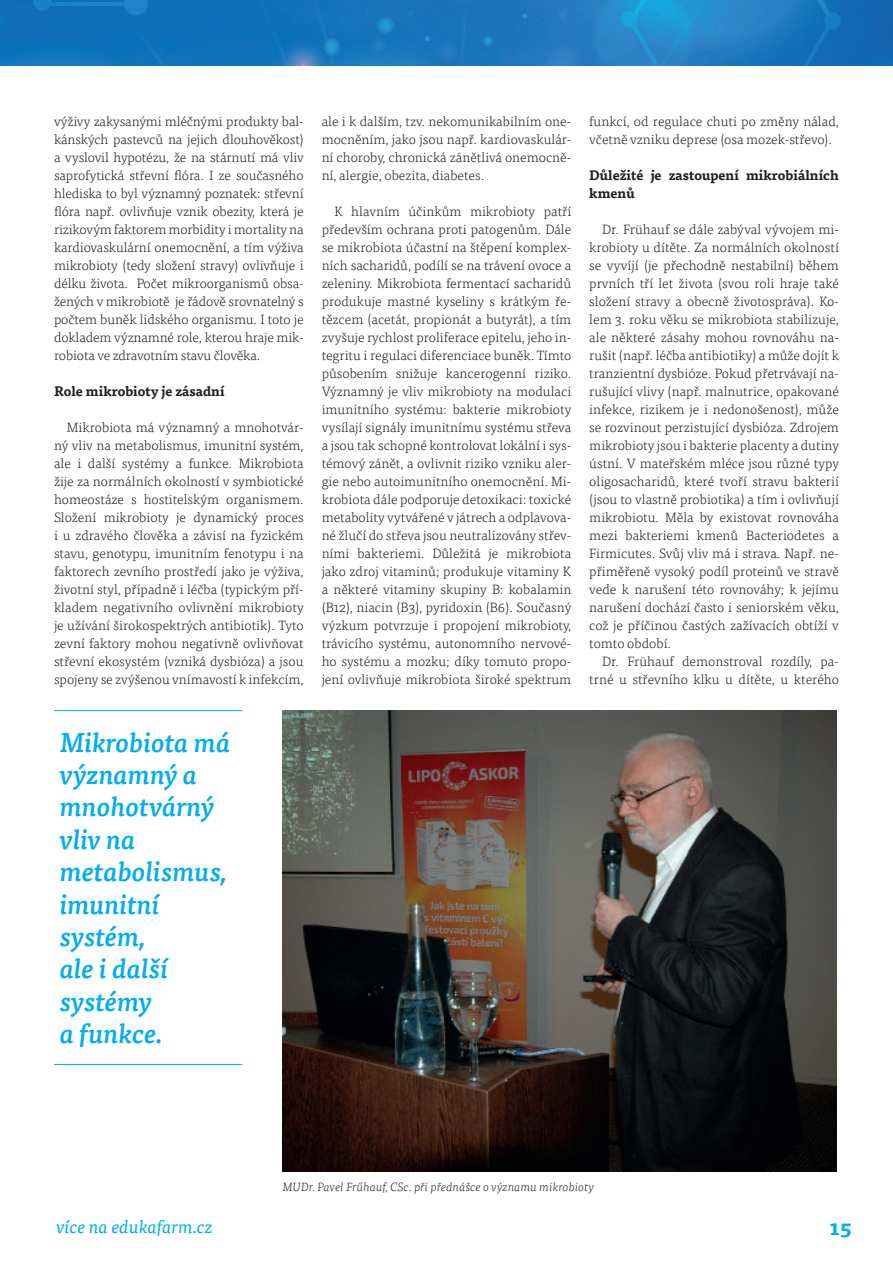
<style>
.page{position:relative;width:893px;height:1263px;background:#fff}
.page>*{position:absolute;margin:0;border:0;box-sizing:border-box;transform-origin:0 0}
.t1{font:italic 500 27px/32.4px "Tisa Pro";color:#00aeef}
.t2{font:700 21px "Tisa Pro";color:#00aeef}
.t3{font:italic 18px "Tisa Pro";color:#00aeef}
.t4{font:300 13.5px/18px "Tisa Pro";color:#231f20;text-align:justify}
.t5{font:700 13.5px/18px "Tisa Pro";color:#231f20}
.t6{font:italic 300 12px "Tisa Pro";letter-spacing:.01em;color:#231f20}
</style>
<div class="page">
<img style="left:0;top:0;width:893px;height:65px">
<img style="left:283px;top:710px;width:553px;height:461px">
<hr style="left:54px;top:710px;width:188px;height:1px;background:#00aeef">
<hr style="left:54px;top:1064px;width:188px;height:1px;background:#00aeef">
<p class="t4" style="left:54px;top:112px;width:251px">výživy zakysanými mléčnými produkty bal&shy;kánských pastevců na jejich dlouhověkost) a vyslovil hypotézu, že na stárnutí má vliv saprofytická střevní flóra. I ze současného hlediska to byl významný poznatek: střevní flóra např. ovlivňuje vznik obezity, která je rizikovým faktorem morbidity i mortality na kardiovaskulární onemocnění, a tím výživa mikrobioty (tedy složení stravy) ovlivňuje i délku života. Počet mikroorganismů obsa&shy;žených v mikrobiotě je řádově srovnatelný s počtem buněk lidského organismu. I toto je dokladem významné role, kterou hraje mik&shy;robiota ve zdravotním stavu člověka.</p>
<p class="t5" style="left:54px;top:381px;width:172px">Role mikrobioty je zásadní</p>
<p class="t4" style="left:54px;top:418px;width:251px;text-indent:13px">Mikrobiota má významný a mnohotvár&shy;ný vliv na metabolismus, imunitní systém, ale i další systémy a funkce. Mikrobiota žije za normálních okolností v symbiotické homeostáze s hostitelským organismem.<br>Složení mikrobioty je dynamický proces i u zdravého člověka a závisí na fyzickém stavu, genotypu, imunitním fenotypu i na faktorech zevního prostředí jako je výživa, životní styl, případně i léčba (typickým pří&shy;kladem negativního ovlivnění mikrobioty je užívání širokospektrých antibiotik). Tyto zevní faktory mohou negativně ovlivňovat střevní ekosystém (vzniká dysbióza) a jsou spojeny se zvýšenou vnímavostí k infekcím,</p>
<h1 class="t1" style="left:60px;top:724px;width:172px">Mikrobiota má významný a mnohotvárný vliv na metabolismus, imunitní systém,<br>ale i další systémy<br>a funkce.</h1>
<p class="t4" style="left:322px;top:112px;width:251px">ale i k dalším, tzv. nekomunikabilním one&shy;mocněním, jako jsou např. kardiovaskulár&shy;ní choroby, chronická zánětlivá onemocně&shy;ní, alergie, obezita, diabetes.</p>
<p class="t4" style="left:322px;top:202px;width:251px;text-indent:13px">K hlavním účinkům mikrobioty patří především ochrana proti patogenům. Dále se mikrobiota účastní na štěpení komplex&shy;ních sacharidů, podílí se na trávení ovoce a zeleniny. Mikrobiota fermentací sacharidů produkuje mastné kyseliny s krátkým ře&shy;tězcem (acetát, propionát a butyrát), a tím zvyšuje rychlost proliferace epitelu, jeho in&shy;tegritu i regulaci diferenciace buněk. Tímto působením snižuje kancerogenní riziko.<br>Významný je vliv mikrobioty na modulaci imunitního systému: bakterie mikrobioty vysílají signály imunitnímu systému střeva a jsou tak schopné kontrolovat lokální i sys&shy;témový zánět, a ovlivnit riziko vzniku aler&shy;gie nebo autoimunitního onemocnění. Mi&shy;krobiota dále podporuje detoxikaci: toxické metabolity vytvářené v játrech a odplavova&shy;né žlučí do střeva jsou neutralizovány střev&shy;ními bakteriemi. Důležitá je mikrobiota jako zdroj vitaminů; produkuje vitaminy K a některé vitaminy skupiny B: kobalamin (B12), niacin (B3), pyridoxin (B6). Současný výzkum potvrzuje i propojení mikrobioty, trávicího systému, autonomního nervové&shy;ho systému a mozku; díky tomuto propo&shy;jení ovlivňuje mikrobiota široké spektrum</p>
<p class="t4" style="left:589px;top:111px;width:251px">funkcí, od regulace chuti po změny nálad, včetně vzniku deprese (osa mozek-střevo).</p>
<p class="t5" style="left:589px;top:165px;width:251px">Důležité je zastoupení mikrobiálních kmenů</p>
<p class="t4" style="left:589px;top:219px;width:251px;text-indent:13px">Dr. Frühauf se dále zabýval vývojem mi&shy;krobioty u dítěte. Za normálních okolností se vyvíjí (je přechodně nestabilní) během prvních tří let života (svou roli hraje také složení stravy a obecně životospráva). Ko&shy;lem 3. roku věku se mikrobiota stabilizuje, ale některé zásahy mohou rovnováhu na&shy;rušit (např. léčba antibiotiky) a může dojít k tranzientní dysbióze. Pokud přetrvávají na&shy;rušující vlivy (např. malnutrice, opakované infekce, rizikem je i nedonošenost), může se rozvinout perzistující dysbióza. Zdrojem mikrobioty jsou i bakterie placenty a dutiny ústní. V mateřském mléce jsou různé typy oligosacharidů, které tvoří stravu bakterií (jsou to vlastně probiotika) a tím i ovlivňují mikrobiotu. Měla by existovat rovnováha mezi bakteriemi kmenů Bacteriodetes a Firmicutes. Svůj vliv má i strava. Např. ne&shy;přiměřeně vysoký podíl proteinů ve stravě vede k narušení této rovnováhy; k jejímu narušení dochází často i seniorském věku, což je příčinou častých zažívacích obtíží v tomto období.</p>
<p class="t4" style="left:589px;top:651px;width:251px;text-align:right">Dr. Frühauf demonstroval rozdíly, pa&shy;trné u střevního klku u dítěte, u kterého</p>
<p class="t6" style="left:283px;top:1178px;width:313px">MUDr. Pavel Frűhauf, CSc. při přednášce o významu mikrobioty</p>
<h3 class="t3" style="left:56px;top:1213px;width:158px">více na edukafarm.cz</h3>
<h2 class="t2" style="left:829px;top:1210px;width:24px">15</h2>
</div>
